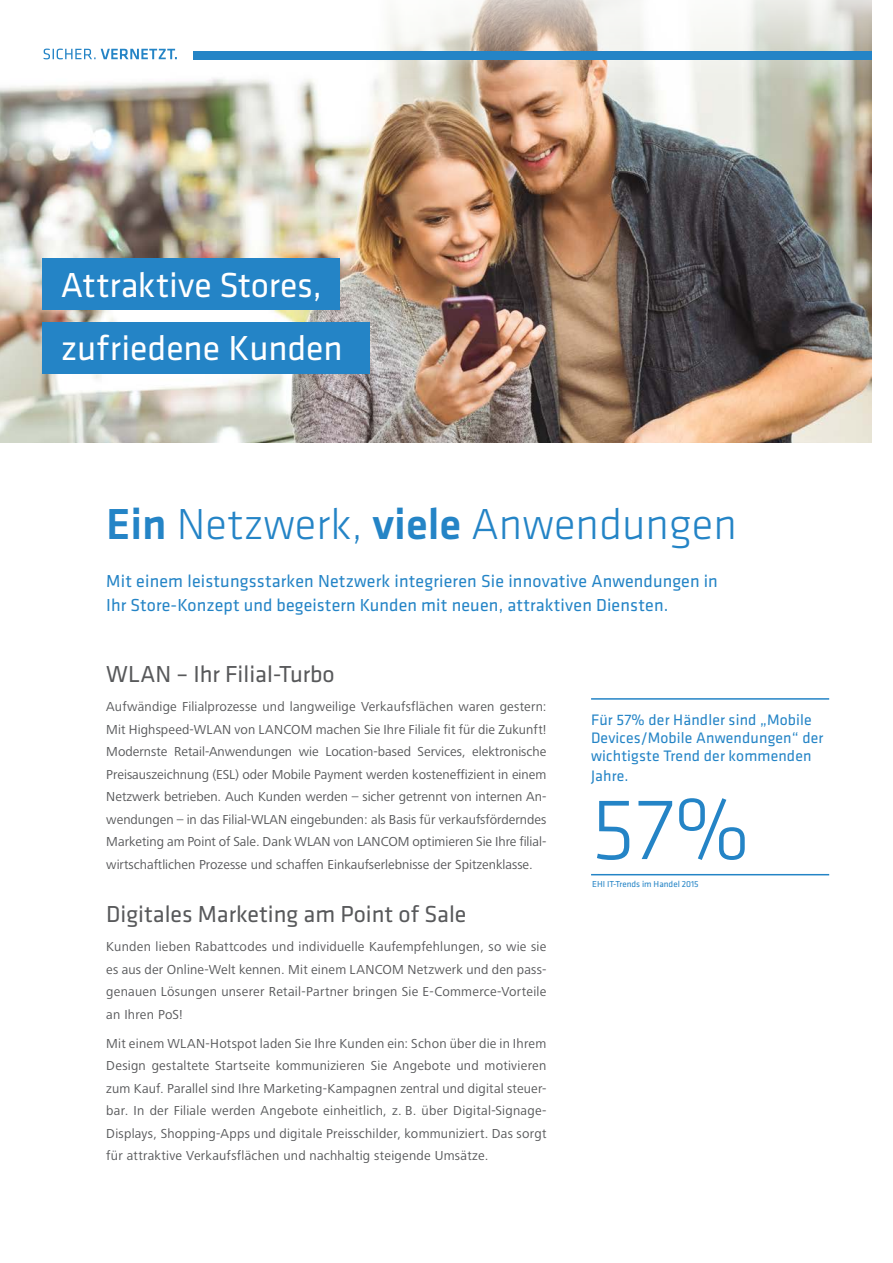
<style>
.page{position:relative;width:893px;height:1263px;background:#fff}
.page>*{position:absolute;margin:0;border:0;box-sizing:border-box;transform-origin:0 0}
.t1{font:300 90px "Klavika Basic";color:#2484c6}
.t2{font:300 45px "Klavika Basic";color:#2484c6}
.t3{font:36px/63.8px "Klavika Basic";color:#fff}
.t4{font:24px "Klavika Basic";color:#58595b}
.t5{font:18px/24px "Klavika";letter-spacing:.01em;color:#2484c6}
.t6{font:15.75px/18px "Klavika";letter-spacing:.01em;color:#2484c6}
.t7{font:13.5px/22.5px "Frutiger Next LT";letter-spacing:.015em;color:#58595b;text-align:justify}
.t8{font:9px "Klavika Basic";color:#2484c6}
.s1{font-weight:500}
</style>
<div class="page">
<img style="left:0;top:79px;width:872px;height:364px">
<svg style="left:44px;top:0;width:828px;height:79px"></svg>
<svg style="left:43px;top:49px;width:134px;height:10px"></svg>
<div style="left:193px;top:51px;width:679px;height:8px;background:#2484c6"></div>
<div style="left:43px;top:259px;width:297px;height:51px;background:#2484c6"></div>
<div style="left:43px;top:323px;width:327px;height:51px;background:#2484c6"></div>
<hr style="left:591px;top:698px;width:238px;height:2px;background:#2484c6">
<hr style="left:591px;top:874px;width:238px;height:1px;background:#2484c6">
<h3 class="t3" style="left:61px;top:252px;width:283px">Attraktive Stores, zufriedene Kunden</h3>
<h2 class="t2" style="left:106px;top:497px;width:632px"><span class="s1">Ein</span> Netzwerk, <span class="s1">viele</span> Anwendungen</h2>
<h3 class="t5" style="left:106px;top:569px;width:613px">Mit einem leistungsstarken Netzwerk integrieren Sie innovative Anwendungen in<br>Ihr Store-Konzept und begeistern Kunden mit neuen, attraktiven Diensten.</h3>
<h3 class="t4" style="left:106px;top:659px;width:230px">WLAN – Ihr Filial-Turbo</h3>
<p class="t7" style="left:106px;top:695px;width:442px">Aufwändige Filialprozesse und langweilige Verkaufsflächen waren gestern:<br>Mit Highspeed-WLAN von LANCOM machen Sie Ihre Filiale fit für die Zukunft!<br>Modernste Retail-Anwendungen wie Location-based Services, elektronische Preisauszeichnung (ESL) oder Mobile Payment werden kosteneffizient in einem Netzwerk betrieben. Auch Kunden werden – sicher getrennt von internen An&shy;wendungen – in das Filial-WLAN eingebunden: als Basis für verkaufsförderndes Marketing am Point of Sale. Dank WLAN von LANCOM optimieren Sie Ihre filial&shy;wirtschaftlichen Prozesse und schaffen Einkaufserlebnisse der Spitzenklasse.</p>
<h3 class="t4" style="left:106px;top:899px;width:362px">Digitales Marketing am Point of Sale</h3>
<p class="t7" style="left:106px;top:935px;width:442px">Kunden lieben Rabattcodes und individuelle Kaufempfehlungen, so wie sie es aus der Online-Welt kennen. Mit einem LANCOM Netzwerk und den pass&shy;genauen Lösungen unserer Retail-Partner bringen Sie E-Commerce-Vorteile an Ihren PoS!</p>
<p class="t7" style="left:106px;top:1032px;width:442px">Mit einem WLAN-Hotspot laden Sie Ihre Kunden ein: Schon über die in Ihrem Design gestaltete Startseite kommunizieren Sie Angebote und motivieren zum Kauf. Parallel sind Ihre Marketing-Kampagnen zentral und digital steuer&shy;bar. In der Filiale werden Angebote einheitlich, z. B. über Digital-Signage-Displays, Shopping-Apps und digitale Preisschilder, kommuniziert. Das sorgt für attraktive Verkaufsflächen und nachhaltig steigende Umsätze.</p>
<p class="t6" style="left:591px;top:711px;width:234px">Für 57% der Händler sind „Mobile<br>Devices/Mobile Anwendungen“ der wichtigste Trend der kommenden</p>
<p class="t6" style="left:591px;top:767px;width:39px">Jahre.</p>
<h1 class="t1" style="left:591px;top:775px;width:161px">57%</h1>
<p class="t8" style="left:592px;top:878px;width:108px">EHI IT-Trends im Handel 2015</p>
</div>
